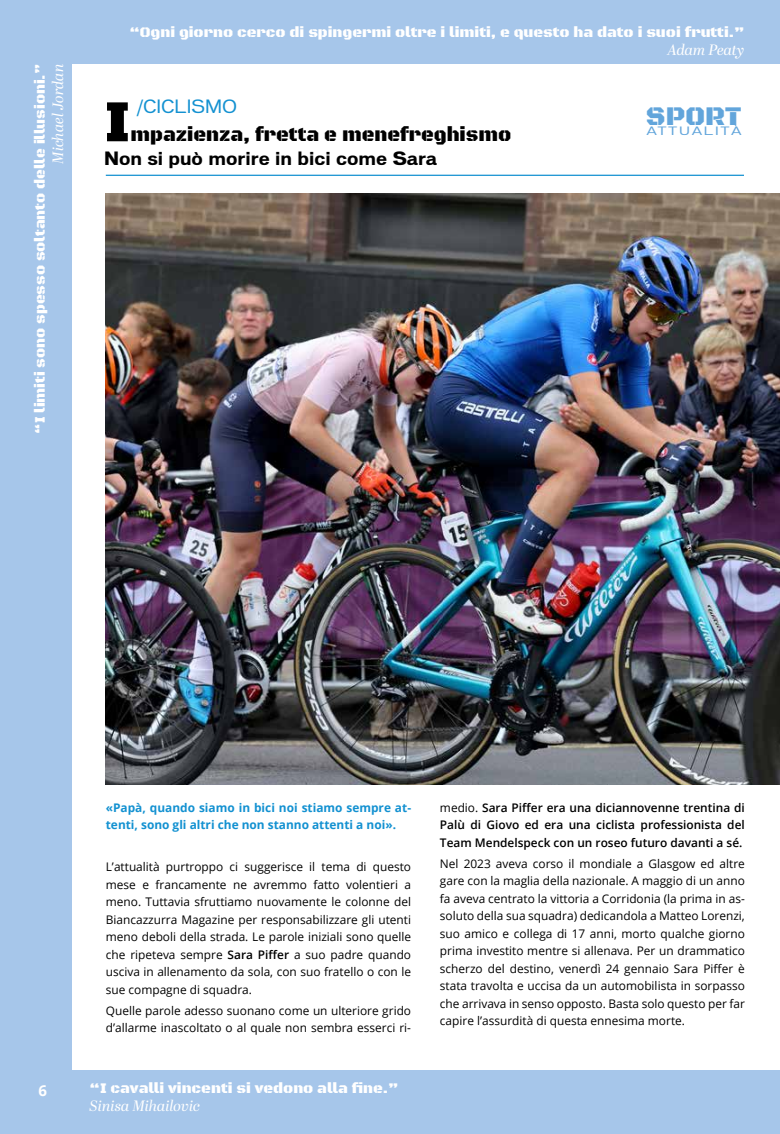
<style>
.page{position:relative;width:780px;height:1134px;background:#fff}
.page>*{position:absolute;margin:0;border:0;box-sizing:border-box;transform-origin:0 0}
.t1{font:60px "Black Ops One";color:#000}
.t2{font:27.5px "Black Ops One";color:#62a5db}
.t3{font:20.62px "Black Ops One";color:#000;scale:.95 1}
.t4{font:700 17.5px "Vonnes";color:#000}
.t5{font:17.5px "Vonnes";color:#1391d1}
.t6{font:15px "Black Ops One";color:#fff}
.t7{font:italic 15px "Abril Display";color:#fff}
.t8{font:700 15px "Open Sans";color:#fff}
.t9{font:11.88px/17.5px "Open Sans";color:#000;text-align:justify}
.t10{font:600 11.88px/17.5px "Open Sans";color:#000;text-align:justify}
.t11{font:700 11.88px/17.5px "Open Sans";color:#1391d1}
.t12{font:11px "Vonnes";letter-spacing:.12em;color:#62a5db;scale:1.25 1}
.s1{font-weight:600}
.s2{font-weight:400}
</style>
<div class="page">
<div style="left:0;top:1070px;width:780px;height:64px;background:#a6c6ea"></div>
<div style="left:0;top:0;width:72px;height:1134px;background:#a6c6ea"></div>
<div style="left:0;top:0;width:780px;height:64px;background:#a6c6ea"></div>
<hr style="left:106px;top:175px;width:638px;height:1px;background:#1391d1">
<img style="left:106px;top:194px;width:674px;height:591px">
<p class="t6" style="left:31px;top:434px;width:372px;rotate:-90deg">“I limiti sono spesso soltanto delle illusioni.”</p>
<p class="t7" style="left:47px;top:164px;width:101px;rotate:-90deg">Michael Jordan</p>
<p class="t6" style="left:129px;top:23px;width:616px">“Ogni giorno cerco di spingermi oltre i limiti, e questo ha dato i suoi frutti.”</p>
<p class="t7" style="left:667px;top:39px;width:78px">Adam Peaty</p>
<h3 class="t5" style="left:137px;top:96px;width:102px">/CICLISMO</h3>
<h1 class="t1" style="left:104px;top:86px;width:28px">I</h1>
<h3 class="t3" style="left:131px;top:122px;width:402px">mpazienza, fretta e menefreghismo</h3>
<h3 class="t4" style="left:104px;top:148px;width:334px">Non si può morire in bici come Sara</h3>
<h2 class="t2" style="left:646px;top:100px;width:97px">SPORT</h2>
<p class="t12" style="left:646px;top:125px;width:78px">ATTUALITÀ</p>
<p class="t8" style="left:39px;top:1080px;width:10px">6</p>
<p class="t11" style="left:106px;top:798px;width:307px">«Papà, quando siamo in bici noi stiamo sempre at&shy;tenti, sono gli altri che non stanno attenti a noi».</p>
<p class="t9" style="left:106px;top:858px;width:307px">L’attualità purtroppo ci suggerisce il tema di questo mese e francamente ne avremmo fatto volentieri a meno. Tuttavia sfruttiamo nuovamente le colonne del Biancazzurra Magazine per responsabilizzare gli utenti meno deboli della strada. Le parole iniziali sono quelle che ripeteva sempre <span class="s1">Sara Piffer</span> a suo padre quando usciva in allenamento da sola, con suo fratello o con le sue compagne di squadra.</p>
<p class="t9" style="left:106px;top:1001px;width:307px">Quelle parole adesso suonano come un ulteriore grido d’allarme inascoltato o al quale non sembra esserci ri-</p>
<p class="t6" style="left:90px;top:1079px;width:310px">“I cavalli vincenti si vedono alla fine.”</p>
<p class="t7" style="left:90px;top:1095px;width:112px">Sinisa Mihailovic</p>
<p class="t10" style="left:440px;top:798px;width:306px"><span class="s2">medio.</span> Sara Piffer era una diciannovenne trentina di Palù di Giovo ed era una ciclista professionista del Team Mendelspeck con un roseo futuro davanti a sé.</p>
<p class="t9" style="left:440px;top:854px;width:306px">Nel 2023 aveva corso il mondiale a Glasgow ed altre gare con la maglia della nazionale. A maggio di un anno fa aveva centrato la vittoria a Corridonia (la prima in as&shy;soluto della sua squadra) dedicandola a Matteo Lorenzi, suo amico e collega di 17 anni, morto qualche giorno prima investito mentre si allenava. Per un drammatico scherzo del destino, venerdì 24 gennaio Sara Piffer è stata travolta e uccisa da un automobilista in sorpasso che arrivava in senso opposto. Basta solo questo per far capire l’assurdità di questa ennesima morte.</p>
</div>
